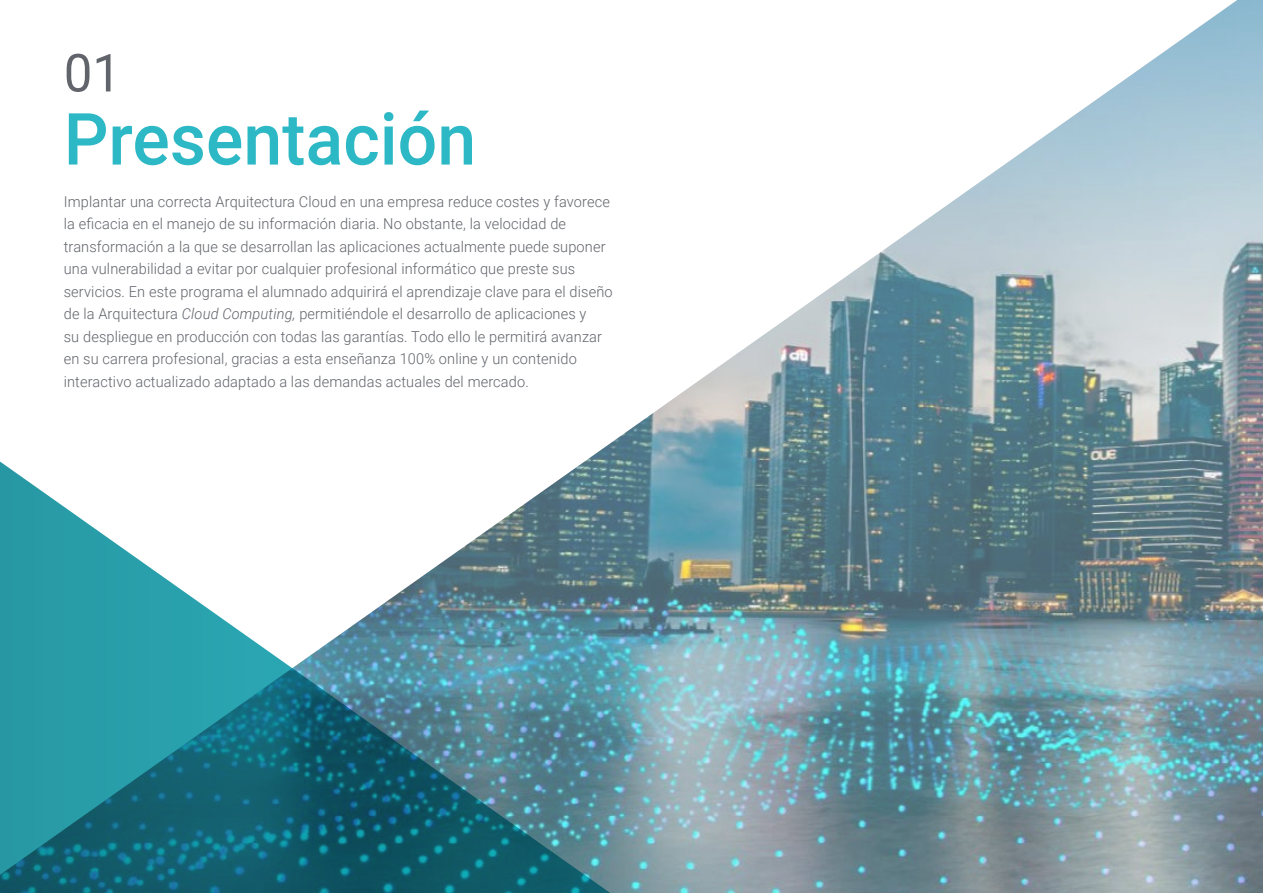
<style>
.page{position:relative;width:1263px;height:893px;background:#fff}
.page>*{position:absolute;margin:0;border:0;box-sizing:border-box;transform-origin:0 0}
.t1{font:500 72px "Roboto";color:#2db8c5}
.t2{font:52.5px "Roboto";color:#61646a}
.t3{font:300 15px/22.5px "Roboto";letter-spacing:.01em;color:#61646a}
.s1{font-style:italic}
</style>
<div class="page">
<img style="left:606px;top:0;width:657px;height:893px">
<svg style="left:0;top:446px;width:640px;height:447px"></svg>
<h2 class="t2" style="left:64px;top:36px;width:59px">01</h2>
<h1 class="t1" style="left:64px;top:89px;width:414px">Presentación</h1>
<p class="t3" style="left:64px;top:190px;width:550px">Implantar una correcta Arquitectura Cloud en una empresa reduce costes y favorece la eficacia en el manejo de su información diaria. No obstante, la velocidad de transformación a la que se desarrollan las aplicaciones actualmente puede suponer una vulnerabilidad a evitar por cualquier profesional informático que preste sus servicios. En este programa el alumnado adquirirá el aprendizaje clave para el diseño de la Arquitectura <span class="s1">Cloud Computing,</span> permitiéndole el desarrollo de aplicaciones y<br>su despliegue en producción con todas las garantías. Todo ello le permitirá avanzar en su carrera profesional, gracias a esta enseñanza 100% online y un contenido interactivo actualizado adaptado a las demandas actuales del mercado.</p>
</div>
